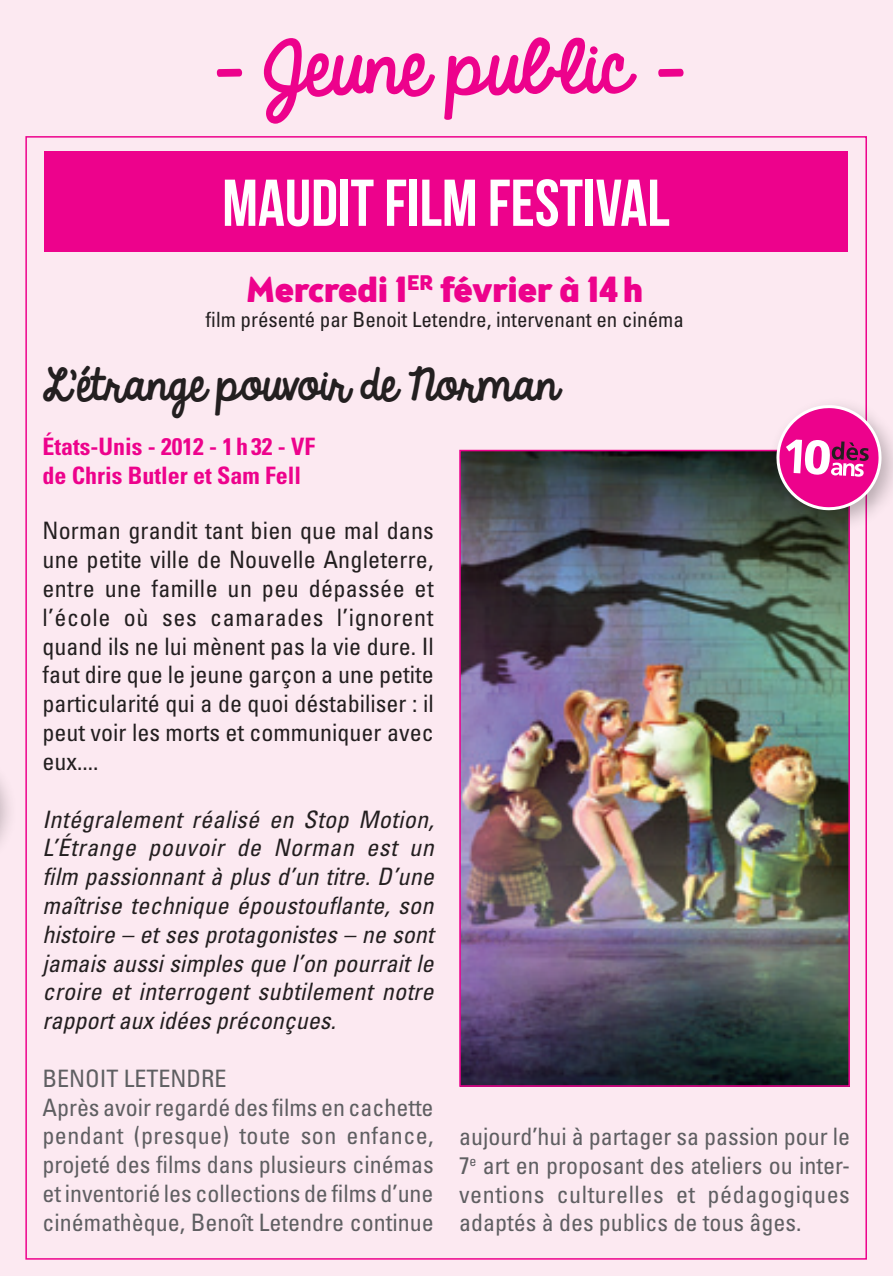
<style>
.page{position:relative;width:893px;height:1276px;background:#fce9f1}
.page>*{position:absolute;margin:0;border:0;box-sizing:border-box;transform-origin:0 0}
.t1{font:700 66px "Bebas Neue";color:#fff}
.t2{font:66px "KG Always A Good Time";color:#ed028c}
.t3{font:39px "KG Always A Good Time";color:#231f20}
.t4{font:900 36px "Brooklyn Samuels Five";color:#ed028c}
.t5{font:condensed 24px/28.8px "Univers";color:#5f5f62;text-align:justify}
.t6{font:condensed 24px/28.8px "Univers";color:#231f20;text-align:justify}
.t7{font:italic condensed 24px/28.8px "Univers";color:#231f20;text-align:justify}
.t8{font:700 condensed 24px "Univers";color:#ed028c}
.t9{font:condensed 21px "Univers";color:#231f20}
</style>
<div class="page">
<div style="left:44px;top:151px;width:804px;height:100px;background:#ed028c"></div>
<img style="left:462px;top:453px;width:385px;height:630px">
<div style="left:459px;top:450px;width:391px;height:636px;border:2px solid #ed028c"></div>
<div style="left:766px;top:395px;width:127px;height:137px;background:#231f20;opacity:.3"></div>
<svg style="left:773px;top:402px;width:112px;height:110px"></svg>
<div style="left:0;top:741px;width:17px;height:137px;background:#231f20;opacity:.3"></div>
<p class="t2" style="left:206px;top:18px;width:481px">- Jeune public -</p>
<p class="t1" style="left:222px;top:167px;width:449px">MAUDIT FILM FESTIVAL</p>
<p class="t4" style="left:247px;top:268px;width:398px">Mercredi 1<sup>ER</sup> février à 14h</p>
<p class="t9" style="left:206px;top:306px;width:480px">film présenté par Benoit Letendre, intervenant en cinéma</p>
<p class="t3" style="left:42px;top:355px;width:518px">L’étrange pouvoir de Norman</p>
<p class="t8" style="left:43px;top:431px;width:274px">États-Unis - 2012 - 1h32 - VF</p>
<p class="t8" style="left:43px;top:460px;width:260px">de Chris Butler et Sam Fell</p>
<p class="t6" style="left:43px;top:516px;width:393px">Norman grandit tant bien que mal dans une petite ville de Nouvelle Angleterre, entre une famille un peu dépassée et l’école où ses camarades l’ignorent quand ils ne lui mènent pas la vie dure. Il faut dire que le jeune garçon a une petite particularité qui a de quoi déstabiliser : il peut voir les morts et communiquer avec eux....</p>
<p class="t7" style="left:43px;top:804px;width:393px">Intégralement réalisé en Stop Motion, L’Étrange pouvoir de Norman est un film passionnant à plus d’un titre. D’une maîtrise technique époustouflante, son histoire – et ses protagonistes – ne sont jamais aussi simples que l’on pourrait le croire et interrogent subtilement notre rapport aux idées préconçues.</p>
<p class="t5" style="left:43px;top:1063px;width:186px">BENOIT LETENDRE</p>
<p class="t5" style="left:43px;top:1092px;width:393px">Après avoir regardé des films en cachette pendant (presque) toute son enfance, projeté des films dans plusieurs cinémas et inventorié les collections de films d’une cinémathèque, Benoît Letendre continue</p>
<p class="t5" style="left:459px;top:1121px;width:393px">aujourd’hui à partager sa passion pour le 7<sup>e</sup> art en proposant des ateliers ou inter&shy;ventions culturelles et pédagogiques adaptés à des publics de tous âges.</p>
</div>
